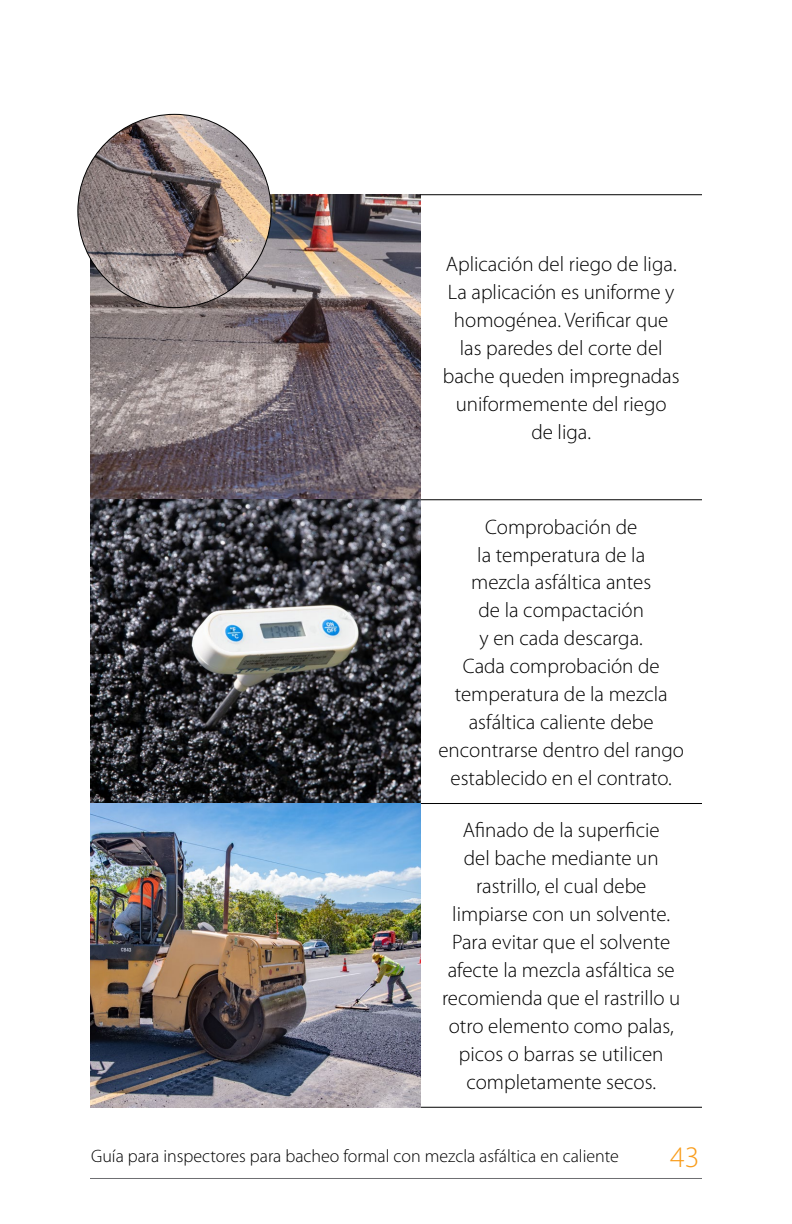
<style>
.page{position:relative;width:792px;height:1224px;background:#fff}
.page>*{position:absolute;margin:0;border:0;box-sizing:border-box;transform-origin:0 0}
.t1{font:300 30px "Myriad Pro";color:#f99d1c}
.t2{font:300 21px/28px "Myriad Pro";color:#000;text-align:center}
.t3{font:300 18px "Myriad Pro";color:#000}
</style>
<div class="page">
<hr style="left:90px;top:1178px;width:612px;height:1px;background:#6d6e71">
<hr style="left:420px;top:194px;width:282px;height:1px;background:#000">
<hr style="left:420px;top:499px;width:282px;height:1px;background:#000">
<hr style="left:420px;top:803px;width:282px;height:1px;background:#000">
<hr style="left:420px;top:1107px;width:282px;height:1px;background:#000">
<img style="left:90px;top:195px;width:330px;height:912px">
<img style="left:78px;top:114px;width:193px;height:194px;border-radius:97px">
<p class="t2" style="left:443px;top:250px;width:238px">Aplicación del riego de liga.<br>La aplicación es uniforme y homogénea. Verificar que las paredes del corte del bache queden impregnadas uniformemente del riego de liga.</p>
<p class="t2" style="left:438px;top:513px;width:247px">Comprobación de<br>la temperatura de la<br>mezcla asfáltica antes<br>de la compactación<br>y en cada descarga.<br>Cada comprobación de temperatura de la mezcla asfáltica caliente debe encontrarse dentro del rango establecido en el contrato.</p>
<p class="t2" style="left:442px;top:817px;width:240px">Afinado de la superficie<br>del bache mediante un rastrillo, el cual debe limpiarse con un solvente.<br>Para evitar que el solvente afecte la mezcla asfáltica se recomienda que el rastrillo u otro elemento como palas, picos o barras se utilicen completamente secos.</p>
<p class="t3" style="left:91px;top:1147px;width:529px">Guía para inspectores para bacheo formal con mezcla asfáltica en caliente</p>
<h1 class="t1" style="left:670px;top:1141px;width:31px">43</h1>
</div>
